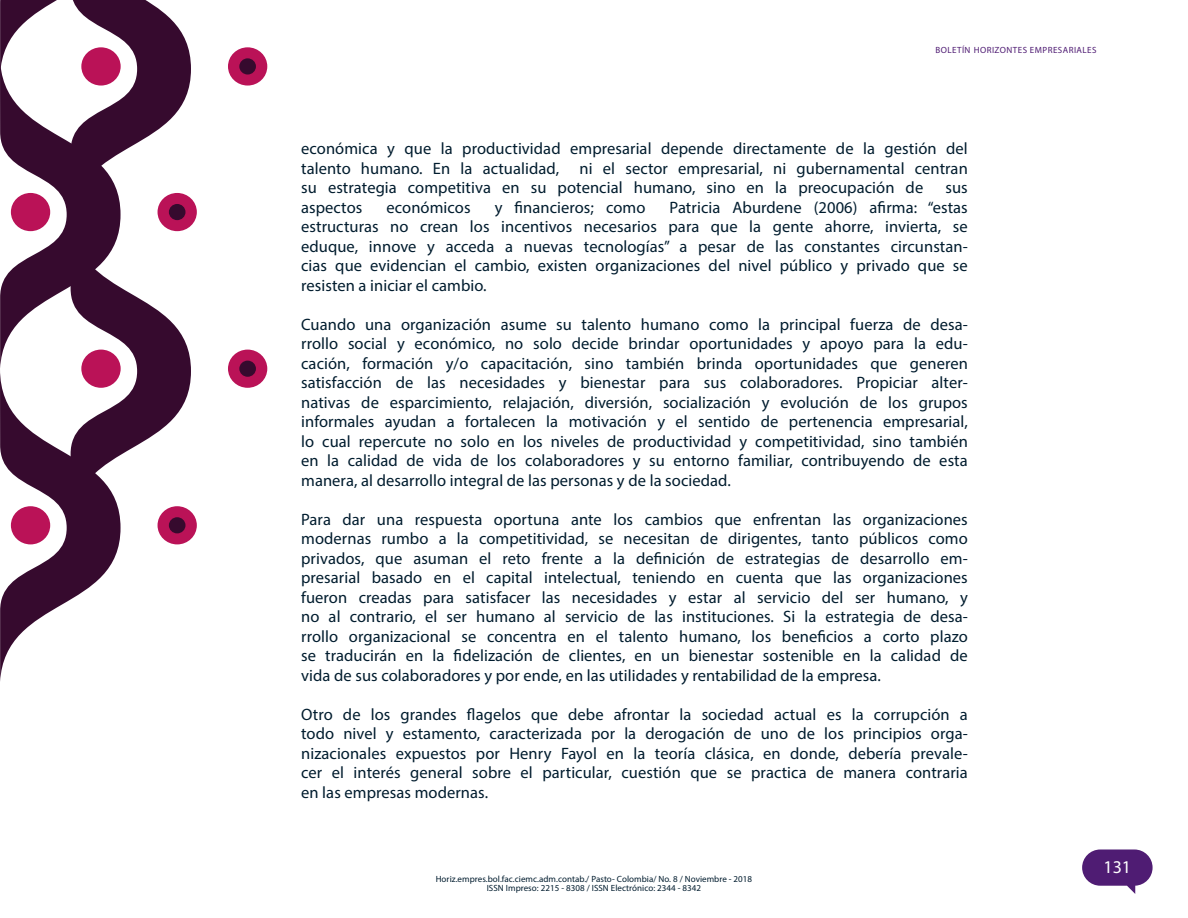
<style>
.page{position:relative;width:1188px;height:918px;background:#fff}
.page>*{position:absolute;margin:0;border:0;box-sizing:border-box;transform-origin:0 0}
.t1{font:18px "Myriad Pro";color:#fff}
.caja_de_tx{font:16.5px/19.5px "Myriad Pro";letter-spacing:.005em;color:#001c2e;text-align:justify}
.t2{font:9px/9px "Myriad Pro";letter-spacing:.005em;color:#001c2e;text-align:center}
.t3{font:9px "Myriad Pro";letter-spacing:.05em;color:#4f1c73}
</style>
<div class="page">
<div style="left:1082px;top:849px;width:71px;height:37px;background:#4f1c73;border-radius:18px"></div>
<div style="left:228px;top:47px;width:39px;height:39px;background:#ba1257;border-radius:50%"></div>
<div style="left:239px;top:58px;width:17px;height:17px;background:#360a2e;border-radius:50%"></div>
<div style="left:228px;top:350px;width:39px;height:38px;background:#ba1257;border-radius:50%"></div>
<div style="left:239px;top:361px;width:17px;height:16px;background:#360a2e;border-radius:50%"></div>
<div style="left:158px;top:193px;width:39px;height:38px;background:#ba1257;border-radius:50%"></div>
<div style="left:158px;top:506px;width:39px;height:38px;background:#ba1257;border-radius:50%"></div>
<svg style="left:0;top:0;width:191px;height:681px"></svg>
<div style="left:11px;top:506px;width:39px;height:38px;background:#ba1257;border-radius:50%"></div>
<p class="t3" style="left:935px;top:44px;width:163px">BOLETÍN HORIZONTES EMPRESARIALES</p>
<p class="caja_de_tx" style="left:301px;top:139px;width:668px">económica y que la productividad empresarial depende directamente de la gestión del talento humano. En la actualidad, ni el sector empresarial, ni gubernamental centran su estrategia competitiva en su potencial humano, sino en la preocupación de</p>
<p class="caja_de_tx" style="left:946px;top:178px;width:24px">sus</p>
<p class="caja_de_tx" style="left:301px;top:197px;width:668px;text-indent:368px">Patricia Aburdene (2006) afirma: “estas estructuras no crean los incentivos necesarios para que la gente ahorre, invierta, se eduque, innove y acceda a nuevas tecnologías” a pesar de las constantes circunstan&shy;cias que evidencian el cambio, existen organizaciones del nivel público y privado que se resisten a iniciar el cambio.</p>
<p class="caja_de_tx" style="left:301px;top:314px;width:668px">Cuando una organización asume su talento humano como la principal fuerza de desa&shy;rrollo social y económico, no solo decide brindar oportunidades y apoyo para la edu&shy;cación, formación y/o capacitación, sino también brinda oportunidades que generen satisfacción de las necesidades y bienestar para sus colaboradores. Propiciar alter&shy;nativas de esparcimiento, relajación, diversión, socialización y evolución de los grupos informales ayudan a fortalecen la motivación y el sentido de pertenencia empresarial, lo cual repercute no solo en los niveles de productividad y competitividad, sino también en la calidad de vida de los colaboradores y su entorno familiar, contribuyendo de esta manera, al desarrollo integral de las personas y de la sociedad.</p>
<p class="caja_de_tx" style="left:301px;top:509px;width:668px">Para dar una respuesta oportuna ante los cambios que enfrentan las organizaciones modernas rumbo a la competitividad, se necesitan de dirigentes, tanto públicos como privados, que asuman el reto frente a la definición de estrategias de desarrollo em&shy;presarial basado en el capital intelectual, teniendo en cuenta que las organizaciones fueron creadas para satisfacer las necesidades y estar al servicio del ser humano, y no al contrario, el ser humano al servicio de las instituciones. Si la estrategia de desa&shy;rrollo organizacional se concentra en el talento humano, los beneficios a corto plazo se traducirán en la fidelización de clientes, en un bienestar sostenible en la calidad de vida de sus colaboradores y por ende, en las utilidades y rentabilidad de la empresa.</p>
<p class="caja_de_tx" style="left:301px;top:704px;width:668px">Otro de los grandes flagelos que debe afrontar la sociedad actual es la corrupción a todo nivel y estamento, caracterizada por la derogación de uno de los principios orga&shy;nizacionales expuestos por Henry Fayol en la teoría clásica, en donde, debería prevale&shy;cer el interés general sobre el particular, cuestión que se practica de manera contraria en las empresas modernas.</p>
<p class="caja_de_tx" style="left:301px;top:197px;width:63px">aspectos</p>
<p class="caja_de_tx" style="left:387px;top:197px;width:86px">económicos</p>
<p class="caja_de_tx" style="left:495px;top:197px;width:152px">y financieros; como</p>
<p class="t2" style="left:436px;top:874px;width:318px">Horiz.empres.bol.fac.ciemc.adm.contab./ Pasto- Colombia/ No. 8 / Noviembre - 2018<br>ISSN Impreso: 2215 - 8308 / ISSN Electrónico: 2344 - 8342</p>
<p class="t1" style="left:1104px;top:856px;width:29px">131</p>
</div>
